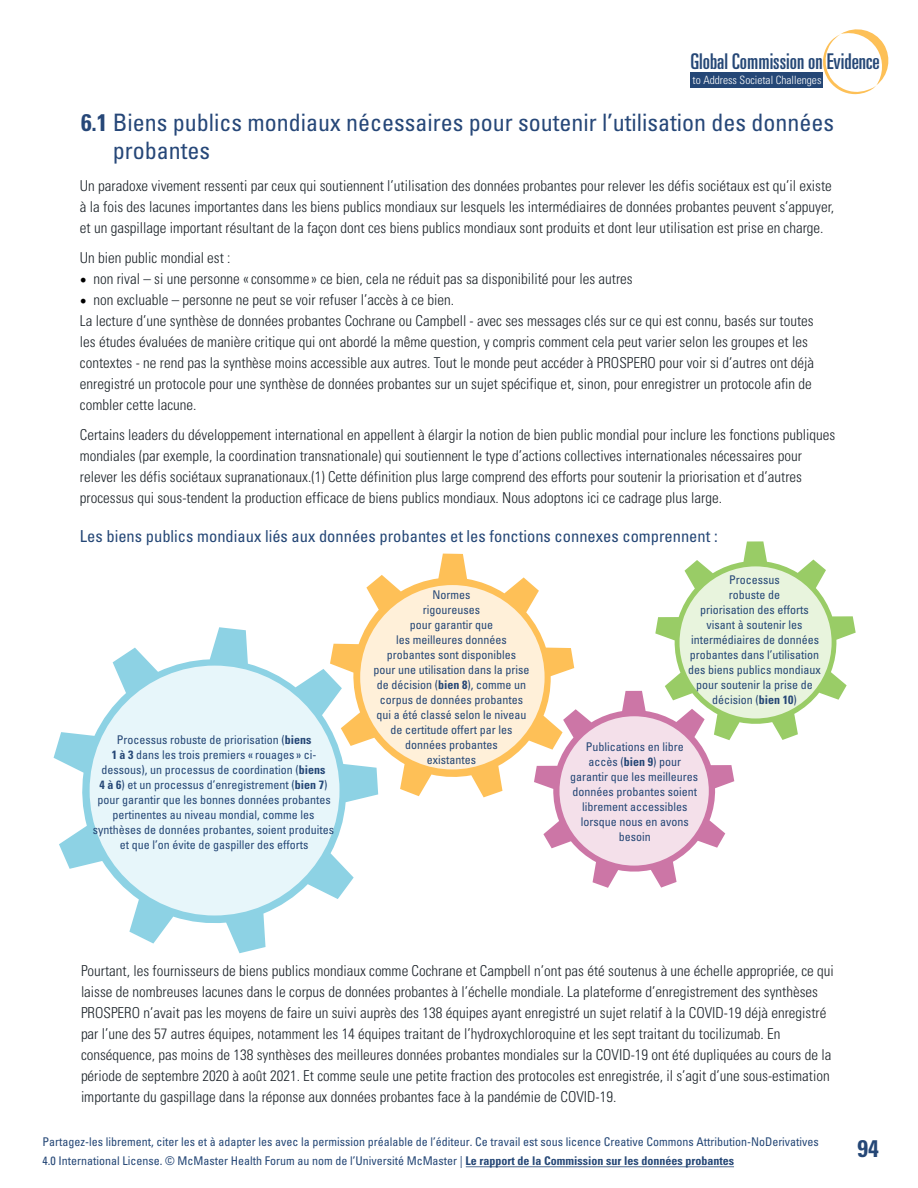
<style>
.page{position:relative;width:918px;height:1188px;background:#fff}
.page>*{position:absolute;margin:0;border:0;box-sizing:border-box;transform-origin:0 0}
.t1{font:condensed 24px/28.5px "Univers LT Std";color:#264778}
.t2{font:700 condensed 24px "Univers";color:#254776}
.t3{font:ultra-condensed 21.75px "Univers LT Std";color:#254776}
.t4{font:condensed 16.5px "Univers";color:#254776}
.t5{font:300 condensed 15px/21px "Univers";color:#1e252b}
.t6{font:condensed 12px/15px "Univers";color:#254776;text-align:center}
.t7{font:300 condensed 11.4px "Univers LT Std";color:#fff}
.s1{font-family:"Univers";font-weight:700}
.s2{font-family:"Minion Pro";font-weight:400;font-stretch:normal;font-size:18px;color:#000}
.s3{font-weight:700}
</style>
<div class="page">
<svg style="left:54px;top:627px;width:313px;height:326px"></svg>
<div style="left:90px;top:666px;width:250px;height:250px;background:#e7f6fa;border-radius:50%"></div>
<svg style="left:330px;top:554px;width:204px;height:243px"></svg>
<div style="left:360px;top:585px;width:185px;height:184px;background:#fff0d9;border-radius:50%"></div>
<svg style="left:534px;top:541px;width:322px;height:347px"></svg>
<div style="left:680px;top:566px;width:152px;height:152px;background:#e8f4dd;border-radius:50%"></div>
<svg style="left:823px;top:29px;width:66px;height:65px"></svg>
<div style="left:690px;top:72px;width:133px;height:16px;background:#254776"></div>
<hr style="left:466px;top:1166px;width:268px;height:1px;background:#254776">
<h2 class="t3" style="left:690px;top:49px;width:191px">Global Commission on Evidence</h2>
<p class="t7" style="left:693px;top:73px;width:130px">to Address Societal Challenges</p>
<h1 class="t1" style="left:113px;top:108px;width:723px;text-indent:-32px"><span class="s1">6.1</span> Biens publics mondiaux nécessaires pour soutenir l’utilisation des données probantes</h1>
<p class="t5" style="left:80px;top:175px;width:756px">Un paradoxe vivement ressenti par ceux qui soutiennent l’utilisation des données probantes pour relever les défis sociétaux est qu’il existe à la fois des lacunes importantes dans les biens publics mondiaux sur lesquels les intermédiaires de données probantes peuvent s’appuyer, et un gaspillage important résultant de la façon dont ces biens publics mondiaux sont produits et dont leur utilisation est prise en charge.</p>
<p class="t5" style="left:80px;top:247px;width:152px">Un bien public mondial est :</p>
<p class="t5" style="left:80px;top:268px;width:554px"><span class="s2">•</span> non rival – si une personne «consomme » ce bien, cela ne réduit pas sa disponibilité pour les autres</p>
<p class="t5" style="left:80px;top:289px;width:736px"><span class="s2">•</span> non excluable – personne ne peut se voir refuser l’accès à ce bien.<br>La lecture d’une synthèse de données probantes Cochrane ou Campbell - avec ses messages clés sur ce qui est connu, basés sur toutes les études évaluées de manière critique qui ont abordé la même question, y compris comment cela peut varier selon les groupes et les contextes - ne rend pas la synthèse moins accessible aux autres. Tout le monde peut accéder à PROSPERO pour voir si d’autres ont déjà enregistré un protocole pour une synthèse de données probantes sur un sujet spécifique et, sinon, pour enregistrer un protocole afin de combler cette lacune.</p>
<p class="t5" style="left:80px;top:424px;width:757px">Certains leaders du développement international en appellent à élargir la notion de bien public mondial pour inclure les fonctions publiques mondiales (par exemple, la coordination transnationale) qui soutiennent le type d’actions collectives internationales nécessaires pour relever les défis sociétaux supranationaux.(1) Cette définition plus large comprend des efforts pour soutenir la priorisation et d’autres processus qui sous-tendent la production efficace de biens publics mondiaux. Nous adoptons ici ce cadrage plus large.</p>
<p class="t4" style="left:80px;top:526px;width:639px">Les biens publics mondiaux liés aux données probantes et les fonctions connexes comprennent :</p>
<p class="t6" style="left:93px;top:732px;width:243px">Processus robuste de priorisation (<span class="s3">biens<br>1 à 3</span> dans les trois premiers « rouages » ci&shy;dessous), un processus de coordination (<span class="s3">biens<br>4 à 6</span>) et un processus d’enregistrement (<span class="s3">bien 7</span>) pour garantir que les bonnes données probantes pertinentes au niveau mondial, comme les synthèses de données probantes, soient produites et que l’on évite de gaspiller des efforts</p>
<p class="t6" style="left:374px;top:587px;width:157px">Normes<br>rigoureuses<br>pour garantir que<br>les meilleures données probantes sont disponibles<br>pour une utilisation dans la prise de décision (<span class="s3">bien 8</span>), comme un corpus de données probantes qui a été classé selon le niveau de certitude offert par les données probantes<br>existantes</p>
<p class="t6" style="left:688px;top:572px;width:134px">Processus<br>robuste de<br>priorisation des efforts visant à soutenir les intermédiaires de données probantes dans l’utilisation des biens publics mondiaux pour soutenir la prise de décision (<span class="s3">bien 10</span>)</p>
<p class="t6" style="left:570px;top:739px;width:129px">Publications en libre accès (<span class="s3">bien 9</span>) pour garantir que les meilleures données probantes soient librement accessibles lorsque nous en avons besoin</p>
<p class="t5" style="left:81px;top:960px;width:754px">Pourtant, les fournisseurs de biens publics mondiaux comme Cochrane et Campbell n’ont pas été soutenus à une échelle appropriée, ce qui laisse de nombreuses lacunes dans le corpus de données probantes à l’échelle mondiale. La plateforme d’enregistrement des synthèses PROSPERO n’avait pas les moyens de faire un suivi auprès des 138 équipes ayant enregistré un sujet relatif à la COVID-19 déjà enregistré par l’une des 57 autres équipes, notamment les 14 équipes traitant de l’hydroxychloroquine et les sept traitant du tocilizumab. En conséquence, pas moins de 138 synthèses des meilleures données probantes mondiales sur la COVID-19 ont été dupliquées au cours de la période de septembre 2020 à août 2021. Et comme seule une petite fraction des protocoles est enregistrée, il s’agit d’une sous-estimation importante du gaspillage dans la réponse aux données probantes face à la pandémie de COVID-19.</p>
<p class="t6" style="left:43px;top:1133px;width:778px;line-height:18.3px;text-align:left">Partagez-les librement, citer les et à adapter les avec la permission préalable de l’éditeur. Ce travail est sous licence Creative Commons Attribution-NoDerivatives<br>4.0 International License. © McMaster Health Forum au nom de l’Université McMaster | <span class="s3">Le rapport de la Commission sur les données probantes</span></p>
<h1 class="t2" style="left:858px;top:1134px;width:23px">94</h1>
</div>
